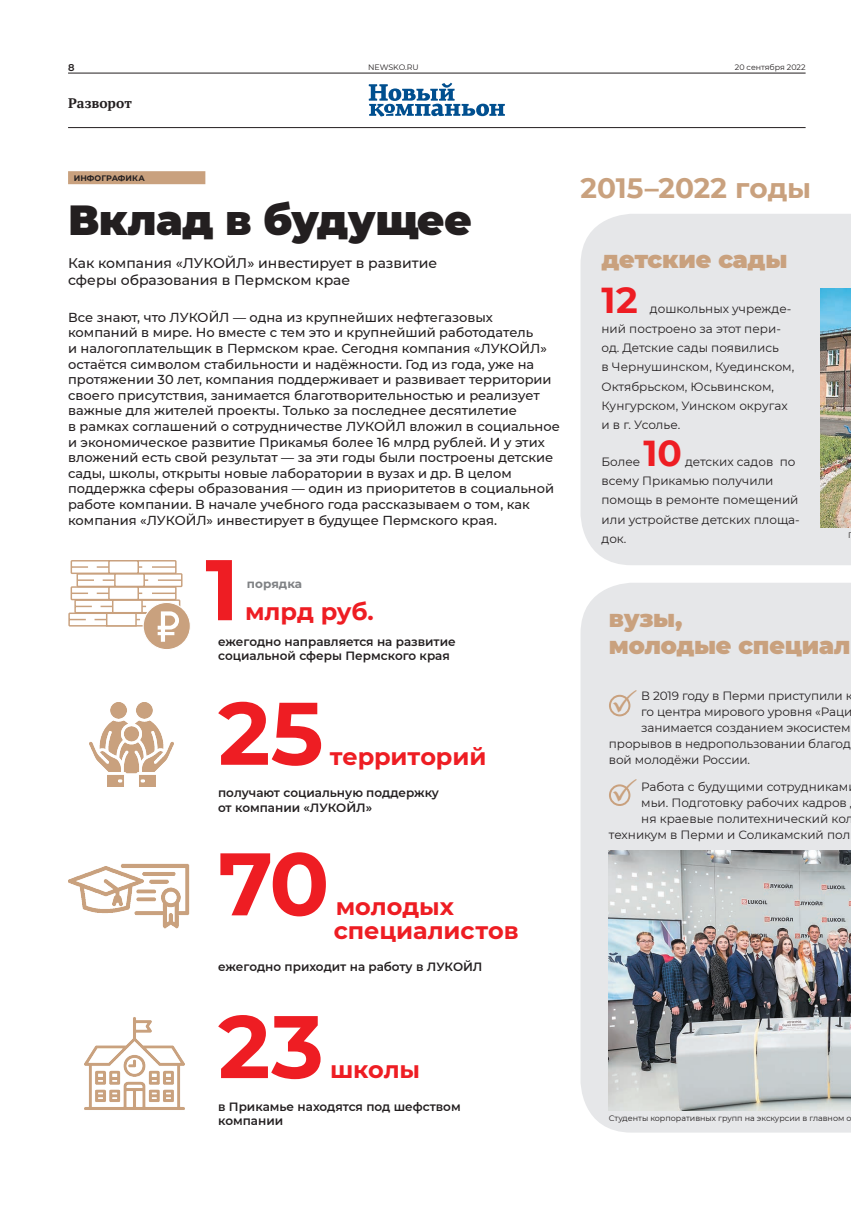
<style>
.page{position:relative;width:851px;height:1208px;background:#fff}
.page>*{position:absolute;margin:0;border:0;box-sizing:border-box;transform-origin:0 0}
.Цифра{font:700 88.6px "Montserrat";color:#ee1d23}
.Цифра-2{font:700 85.9px "Montserrat";color:#ee1d23}
.Заголовок_42{font:900 42px "Montserrat";letter-spacing:-.01em;color:#231f20}
.Универсальный{font:700 36px "Montserrat";color:#ee1d23}
.Цифра-3{font:700 28px "Montserrat";color:#c9a17e}
.Цифра-4{font:700 24px "Montserrat";letter-spacing:-.005em;color:#ee1d23}
.Заголовок_42-2{font:900 24px/27px "Montserrat";letter-spacing:-.01em;color:#c9a17e}
.Лид{font:500 14px/16.8px "Montserrat";color:#231f20}
.t1{font:700 13.8px "PT Serif";letter-spacing:.005em;color:#231f20}
.Лид-2{font:500 13px/15.6px "Montserrat";color:#231f20}
.Универсальный-2{font:12px/19.3px "Montserrat";color:#231f20}
.Универсальный-3{font:600 12px/14.4px "Montserrat";color:#231f20}
.Цифра-5{font:700 12px "Montserrat";color:#808285}
.t2{font:600 9.9px "Montserrat";color:#231f20}
.Подпись_к_фото{font:8px "Montserrat";color:#231f20}
.Рубрика{font:700 8px "Montserrat";color:#231f20}
.t3{font:7.9px "Montserrat";color:#231f20}
</style>
<div class="page">
<hr style="left:68px;top:127px;width:737px;height:1px;background:#231f20">
<hr style="left:68px;top:73px;width:737px;height:1px;background:#231f20">
<svg style="left:368px;top:83px;width:137px;height:34px"></svg>
<div style="left:580px;top:214px;width:270px;height:351px;background:#e6e7e9"></div>
<div style="left:580px;top:583px;width:270px;height:549px;background:#e6e7e9"></div>
<div style="left:143px;top:602px;width:47px;height:47px;background:#c9a17e;border-radius:50%"></div>
<div style="left:143px;top:602px;width:48px;height:48px;border:1px solid #fff;border-radius:50%"></div>
<svg style="left:68px;top:560px;width:115px;height:82px"></svg>
<div style="left:68px;top:171px;width:137px;height:13px;background:#c9a17e"></div>
<img style="left:89px;top:702px;width:85px;height:84px">
<img style="left:84px;top:1017px;width:101px;height:93px">
<img style="left:69px;top:863px;width:121px;height:66px">
<img style="left:820px;top:288px;width:30px;height:239px">
<img style="left:609px;top:850px;width:241px;height:260px">
<div style="left:609px;top:695px;width:21px;height:21px;border:2px solid #c9a17e;border-radius:50%"></div>
<div style="left:609px;top:784px;width:21px;height:22px;border:2px solid #c9a17e;border-radius:50%"></div>
<svg style="left:613px;top:689px;width:23px;height:23px"></svg>
<svg style="left:613px;top:778px;width:23px;height:23px"></svg>
<p class="t2" style="left:68px;top:60px;width:8px">8</p>
<p class="t3" style="left:368px;top:62px;width:52px">NEWSKO.RU</p>
<p class="t3" style="left:734px;top:62px;width:72px">20 сентября 2022</p>
<p class="t1" style="left:68px;top:93px;width:65px">Разворот</p>
<p class="Рубрика" style="left:74px;top:173px;width:72px">ИНФОГРАФИКА</p>
<p class="Заголовок_42" style="left:68px;top:189px;width:405px">Вклад в будущее</p>
<p class="Лид" style="left:68px;top:254px;width:370px">Как компания «ЛУКОЙЛ» инвестирует в развитие сферы образования в Пермском крае</p>
<p class="Лид-2" style="left:68px;top:309px;width:493px">Все знают, что ЛУКОЙЛ — одна из крупнейших нефтегазовых компаний в мире. Но вместе с тем это и крупнейший работодатель<br>и налогоплательщик в Пермском крае. Сегодня компания «ЛУКОЙЛ» остаётся символом стабильности и надёжности. Год из года, уже на протяжении 30 лет, компания поддерживает и развивает территории своего присутствия, занимается благотворительностью и реализует важные для жителей проекты. Только за последнее десятилетие<br>в рамках соглашений о сотрудничестве ЛУКОЙЛ вложил в социальное и экономическое развитие Прикамья более 16 млрд рублей. И у этих вложений есть свой результат — за эти годы были построены детские сады, школы, открыты новые лаборатории в вузах и др. В целом поддержка сферы образования — один из приоритетов в социальной работе компании. В начале учебного года рассказываем о том, как компания «ЛУКОЙЛ» инвестирует в будущее Пермского края.</p>
<p class="Цифра-2" style="left:205px;top:528px;width:35px">1</p>
<p class="Цифра-5" style="left:247px;top:575px;width:57px">порядка</p>
<p class="Цифра-4" style="left:245px;top:594px;width:130px">млрд руб.</p>
<p class="Универсальный-3" style="left:218px;top:634px;width:239px">ежегодно направляется на развитие социальной сферы Пермского края</p>
<p class="Цифра" style="left:218px;top:669px;width:107px">25</p>
<p class="Цифра-4" style="left:330px;top:739px;width:158px">территорий</p>
<p class="Универсальный-3" style="left:218px;top:785px;width:222px">получают социальную поддержку от компании «ЛУКОЙЛ»</p>
<p class="Цифра" style="left:218px;top:820px;width:113px">70</p>
<p class="Цифра-4" style="left:335px;top:889px;width:120px">молодых</p>
<p class="Цифра-4" style="left:333px;top:913px;width:186px">специалистов</p>
<p class="Универсальный-3" style="left:218px;top:959px;width:266px">ежегодно приходит на работу в ЛУКОЙЛ</p>
<p class="Цифра" style="left:218px;top:982px;width:107px">23</p>
<p class="Цифра-4" style="left:330px;top:1052px;width:91px">школы</p>
<p class="Универсальный-3" style="left:218px;top:1098px;width:244px">в Прикамье находятся под шефством компании</p>
<p class="Цифра-3" style="left:580px;top:167px;width:232px">2015–2022 годы</p>
<p class="Заголовок_42-2" style="left:601px;top:244px;width:187px">детские сады</p>
<p class="Универсальный" style="left:601px;top:275px;width:40px">12</p>
<p class="Универсальный-2" style="left:601px;top:299px;width:194px;text-indent:48px">дошкольных учрежде&shy;ний построено за этот пери&shy;од. Детские сады появились<br>в Чернушинском, Куединском,<br>Октябрьском, Юсьвинском,<br>Кунгурском, Уинском округах и в г. Усолье.</p>
<p class="Универсальный-2" style="left:601px;top:451px;width:40px">Более</p>
<p class="Универсальный" style="left:643px;top:427px;width:40px">10</p>
<p class="Универсальный-2" style="left:601px;top:451px;width:200px;text-indent:83px">детских садов по всему Прикамью получили помощь в ремонте помещений или устройстве детских площа&shy;док.</p>
<p class="Заголовок_42-2" style="left:609px;top:603px;width:243px">вузы,<br>молодые специал</p>
<p class="Универсальный-2" style="left:641px;top:685px;width:213px">В 2019 году в Перми приступили к</p>
<p class="Универсальный-2" style="left:641px;top:701px;width:212px">го центра мирового уровня «Раци</p>
<p class="Универсальный-2" style="left:641px;top:717px;width:211px">занимается созданием экосистем</p>
<p class="Универсальный-2" style="left:609px;top:733px;width:243px">прорывов в недропользовании благод</p>
<p class="Универсальный-2" style="left:609px;top:749px;width:143px">вой молодёжи России.</p>
<p class="Универсальный-2" style="left:641px;top:777px;width:208px">Работа с будущими сотрудникам</p>
<p class="Универсальный-2" style="left:641px;top:793px;width:207px">мьи. Подготовку рабочих кадров</p>
<p class="Универсальный-2" style="left:641px;top:809px;width:214px">ня краевые политехнический кол</p>
<p class="Универсальный-2" style="left:609px;top:825px;width:243px">техникум в Перми и Соликамский пол</p>
<p class="Подпись_к_фото" style="left:609px;top:1113px;width:244px">Студенты корпоративных групп на экскурсии в главном о</p>
</div>
